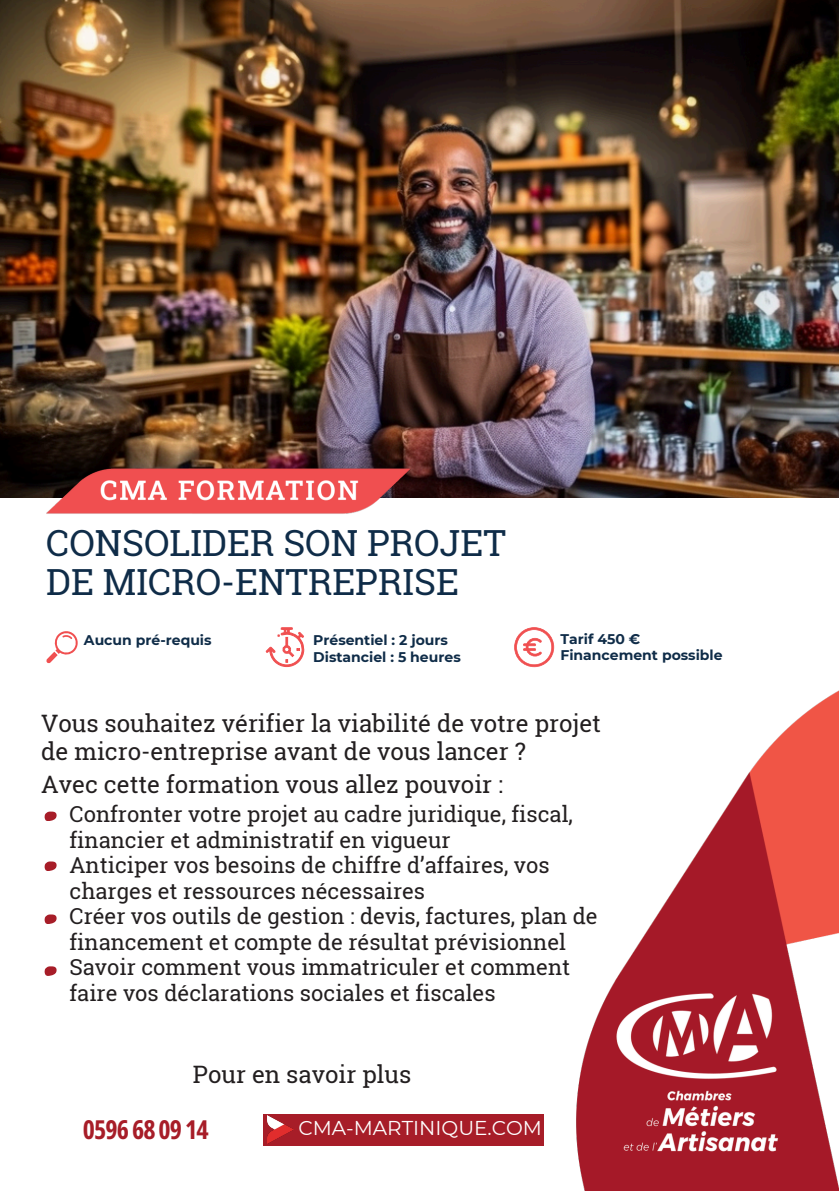
<style>
.page{position:relative;width:839px;height:1191px;background:#fff}
.page>*{position:absolute;margin:0;border:0;box-sizing:border-box;transform-origin:0 0}
.t1{font:36px/39px "Roboto Slab";color:#0f2c48}
.t2{font:700 26px "Open Sans Condensed";letter-spacing:-.035em;color:#a71d28}
.t3{font:24px/28.4px "Roboto Slab";color:#231f20}
.t4{font:22px/25.6px "Roboto Slab";color:#231f20}
.t5{font:20px "Montserrat";color:#fff}
.t6{font:700 14px/16.4px "Montserrat";color:#0f2c48}
</style>
<div class="page">
<img style="left:0;top:0;width:838px;height:498px">
<img style="left:566px;top:490px;width:272px;height:701px">
<svg style="left:45px;top:812px;width:12px;height:9px"></svg>
<svg style="left:45px;top:861px;width:12px;height:10px"></svg>
<svg style="left:45px;top:914px;width:12px;height:10px"></svg>
<svg style="left:45px;top:966px;width:12px;height:10px"></svg>
<svg style="left:46px;top:631px;width:32px;height:32px"></svg>
<svg style="left:265px;top:627px;width:39px;height:40px"></svg>
<img style="left:36px;top:459px;width:384px;height:55px">
<svg style="left:514px;top:627px;width:40px;height:40px"></svg>
<div style="left:262px;top:1114px;width:281px;height:32px;background:#a71d28"></div>
<img style="left:268px;top:1115px;width:25px;height:29px">
<p class="t1" style="left:46px;top:522px;width:461px">CONSOLIDER SON PROJET<br>DE MICRO-ENTREPRISE</p>
<p class="t6" style="left:84px;top:632px;width:129px">Aucun pré-requis</p>
<p class="t6" style="left:313px;top:632px;width:149px">Présentiel : 2 jours<br>Distanciel : 5 heures</p>
<p class="t6" style="left:560px;top:630px;width:164px">Tarif 450 €<br>Financement possible</p>
<p class="t3" style="left:41px;top:708px;width:561px">Vous souhaitez vérifier la viabilité de votre projet de micro-entreprise avant de vous lancer ?</p>
<p class="t3" style="left:41px;top:770px;width:463px">Avec cette formation vous allez pouvoir :</p>
<h1 class="t4" style="left:69px;top:801px;width:529px">Confronter votre projet au cadre juridique, fiscal, financier et administratif en vigueur<br>Anticiper vos besoins de chiffre d’affaires, vos charges et ressources nécessaires<br>Créer vos outils de gestion : devis, factures, plan de financement et compte de résultat prévisionnel Savoir comment vous immatriculer et comment faire vos déclarations sociales et fiscales</h1>
<p class="t3" style="left:193px;top:1060px;width:220px">Pour en savoir plus</p>
<h5 class="t2" style="left:83px;top:1111px;width:127px">0596680914</h5>
<h3 class="t5" style="left:298px;top:1116px;width:245px">CMA-MARTINIQUE.COM</h3>
</div>
